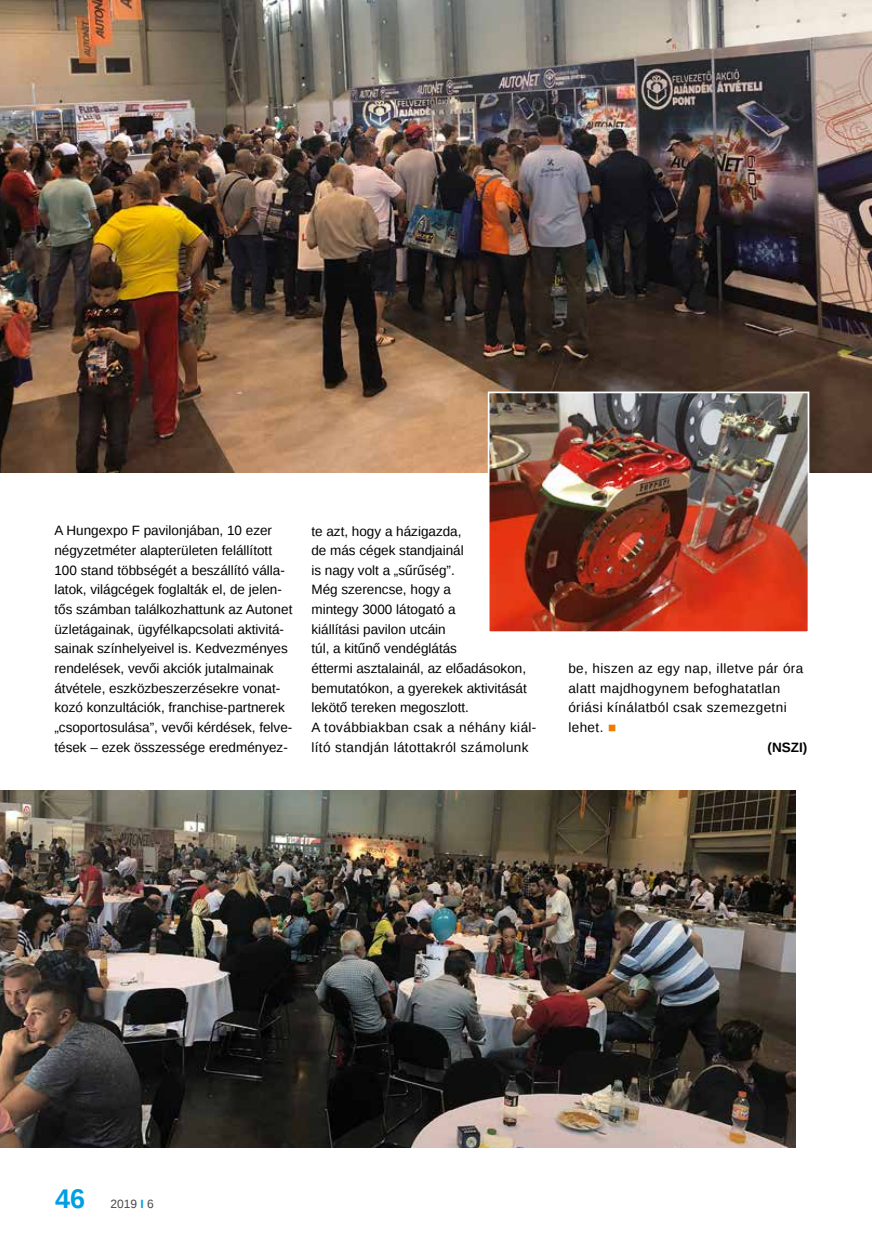
<style>
.page{position:relative;width:872px;height:1246px;background:#fff}
.page>*{position:absolute;margin:0;border:0;box-sizing:border-box;transform-origin:0 0}
.t1{font:700 27px "Liberation Sans";color:#009fe3}
.t2{font:13.5px/19.6px "Liberation Sans";color:#000}
.t3{font:13.5px "Liberation Sans";letter-spacing:.03em;color:#000}
.t4{font:700 13.5px "Liberation Sans";color:#000}
.t5{font:12px "Liberation Sans";color:#4a4a49}
.s1{color:#ef7c00}
.s2{font-weight:700;color:#009fe3}
</style>
<div class="page">
<img style="left:0;top:0;width:872px;height:472px">
<img style="left:0;top:791px;width:795px;height:357px">
<img style="left:491px;top:394px;width:315px;height:236px">
<div style="left:488px;top:391px;width:321px;height:242px;border:2px solid #fff"></div>
<p class="t2" style="left:54px;top:521px;width:239px">A Hungexpo F pavilonjában, 10 ezer négyzetméter alapterületen felállított 100 stand többségét a beszállító válla&shy;latok, világcégek foglalták el, de jelen&shy;tős számban találkozhattunk az Autonet üzletágainak, ügyfélkapcsolati aktivitá&shy;sainak színhelyeivel is. Kedvezményes rendelések, vevői akciók jutalmainak átvétele, eszközbeszerzésekre vonat&shy;kozó konzultációk, franchise-partnerek „csoportosulása”, vevői kérdések, felve&shy;tések – ezek összessége eredményez-</p>
<p class="t2" style="left:311px;top:522px;width:226px">te azt, hogy a házigazda,<br>de más cégek standjainál<br>is nagy volt a „sűrűség”.<br>Még szerencse, hogy a<br>mintegy 3000 látogató a<br>kiállítási pavilon utcáin<br>túl, a kitűnő vendéglátás<br>éttermi asztalainál, az előadásokon, bemutatókon, a gyerekek aktivitását lekötő tereken megoszlott.<br>A továbbiakban csak a néhány kiál&shy;lító standján látottakról számolunk</p>
<p class="t3" style="left:568px;top:661px;width:236px">be, hiszen az egy nap, illetve pár óra</p>
<p class="t3" style="left:568px;top:680px;width:213px">alatt majdhogynem befoghatatlan</p>
<p class="t3" style="left:568px;top:700px;width:220px">óriási kínálatból csak szemezgetni</p>
<p class="t2" style="left:568px;top:718px;width:49px">lehet. <span class="s1">■</span></p>
<p class="t4" style="left:767px;top:738px;width:41px">(NSZI)</p>
<h1 class="t1" style="left:55px;top:1180px;width:32px">46</h1>
<p class="t5" style="left:110px;top:1197px;width:45px">2019 <span class="s2">I</span> 6</p>
</div>
